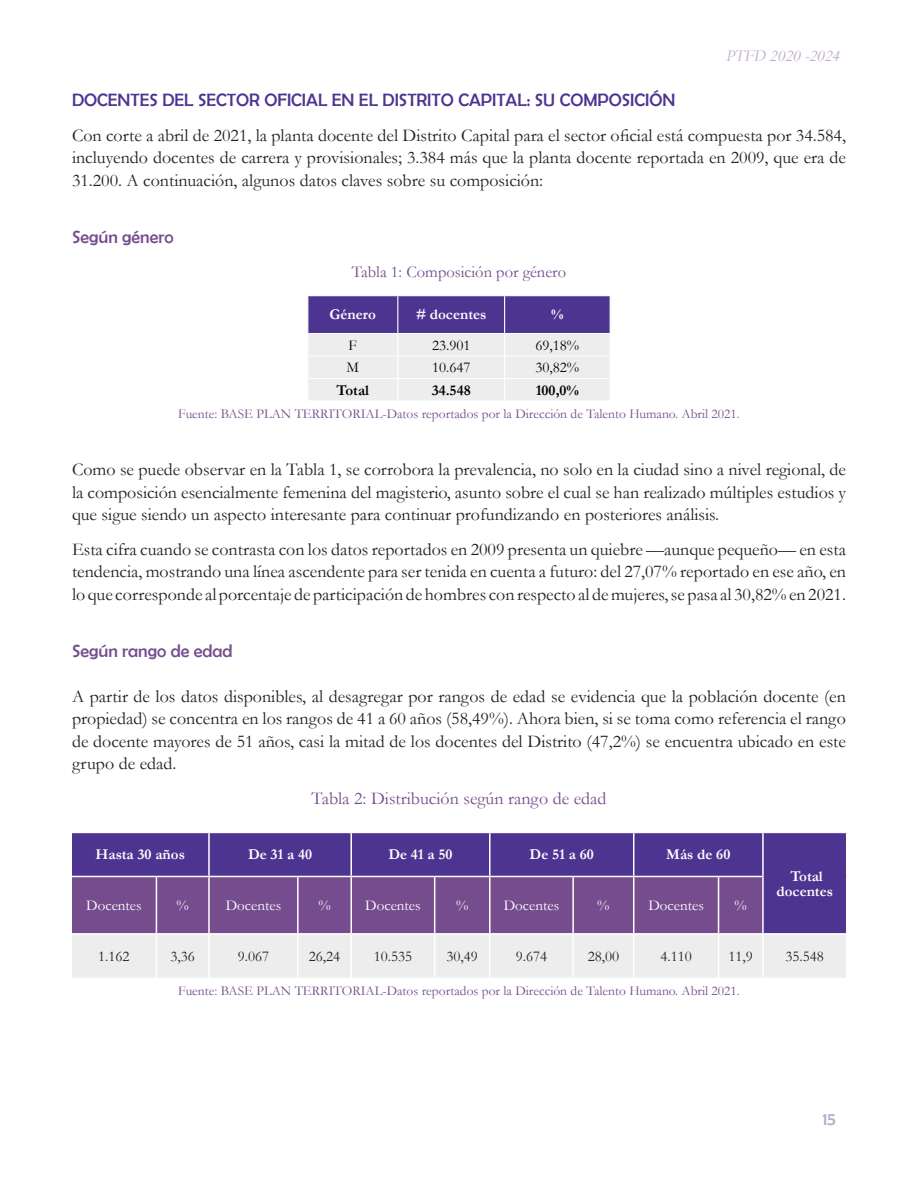
<style>
.page{position:relative;width:918px;height:1188px;background:#fff}
.page>*{position:absolute;margin:0;border:0;box-sizing:border-box;transform-origin:0 0}
.t1{font:18px/22.5px "Garamond";color:#231f20;text-align:justify}
.t2{font:18px "Berlin Sans FB";color:#4e3491}
.Subtitulos{font:18px "Garamond";color:#754d8e}
.Subtitulos-2{font:18px "Berlin Sans FB";color:#754d8e}
.t3{font:18px "Berlin Sans FB";color:#bdabc9}
.t4{font:16.5px "Garamond";color:#754d8e}
.t5{font:italic 16.5px "Garamond";color:#bdabc9}
.t6{font:700 15px/15px "Garamond";color:#fff;text-align:center}
.t7{font:15px "Garamond";color:#231f20}
.t8{font:15px "Garamond";color:#fff}
.t9{font:15px "Garamond";color:#000}
.t10{font:700 15px "Garamond";color:#000}
.t11{font:13.5px "Garamond";color:#754d8e}
</style>
<div class="page">
<svg style="left:307px;top:296px;width:304px;height:104px;background:#b6adcd"></svg>
<svg style="left:72px;top:833px;width:774px;height:145px;background:#8c75ac"></svg>
<hr style="left:208px;top:833px;width:2px;height:43px;background:#fff">
<hr style="left:350px;top:833px;width:2px;height:43px;background:#fff">
<hr style="left:489px;top:833px;width:2px;height:43px;background:#fff">
<hr style="left:633px;top:833px;width:1px;height:43px;background:#fff">
<hr style="left:762px;top:833px;width:2px;height:43px;background:#fff">
<hr style="left:72px;top:876px;width:84px;height:1px;background:#fff">
<hr style="left:156px;top:876px;width:53px;height:1px;background:#fff">
<hr style="left:156px;top:877px;width:1px;height:56px;background:#fff">
<hr style="left:209px;top:876px;width:89px;height:1px;background:#fff">
<hr style="left:208px;top:877px;width:2px;height:56px;background:#fff">
<hr style="left:298px;top:876px;width:53px;height:1px;background:#fff">
<hr style="left:297px;top:877px;width:2px;height:56px;background:#fff">
<hr style="left:351px;top:876px;width:84px;height:1px;background:#fff">
<hr style="left:350px;top:877px;width:2px;height:56px;background:#fff">
<hr style="left:435px;top:876px;width:55px;height:1px;background:#fff">
<hr style="left:434px;top:877px;width:1px;height:56px;background:#fff">
<hr style="left:490px;top:876px;width:83px;height:1px;background:#fff">
<hr style="left:489px;top:877px;width:2px;height:56px;background:#fff">
<hr style="left:573px;top:876px;width:61px;height:1px;background:#fff">
<hr style="left:572px;top:877px;width:2px;height:56px;background:#fff">
<hr style="left:634px;top:876px;width:85px;height:1px;background:#fff">
<hr style="left:633px;top:877px;width:1px;height:56px;background:#fff">
<hr style="left:719px;top:876px;width:45px;height:1px;background:#fff">
<hr style="left:718px;top:877px;width:1px;height:56px;background:#fff">
<hr style="left:762px;top:877px;width:2px;height:56px;background:#fff">
<hr style="left:72px;top:933px;width:84px;height:2px;background:#fff">
<hr style="left:156px;top:933px;width:53px;height:2px;background:#fff">
<hr style="left:156px;top:935px;width:1px;height:43px;background:#fff">
<hr style="left:209px;top:933px;width:89px;height:2px;background:#fff">
<hr style="left:208px;top:935px;width:2px;height:43px;background:#fff">
<hr style="left:298px;top:933px;width:53px;height:2px;background:#fff">
<hr style="left:297px;top:935px;width:2px;height:43px;background:#fff">
<hr style="left:351px;top:933px;width:84px;height:2px;background:#fff">
<hr style="left:350px;top:935px;width:2px;height:43px;background:#fff">
<hr style="left:435px;top:933px;width:55px;height:2px;background:#fff">
<hr style="left:434px;top:935px;width:1px;height:43px;background:#fff">
<hr style="left:490px;top:933px;width:83px;height:2px;background:#fff">
<hr style="left:489px;top:935px;width:2px;height:43px;background:#fff">
<hr style="left:573px;top:933px;width:61px;height:2px;background:#fff">
<hr style="left:572px;top:935px;width:2px;height:43px;background:#fff">
<hr style="left:634px;top:933px;width:85px;height:2px;background:#fff">
<hr style="left:633px;top:935px;width:1px;height:43px;background:#fff">
<hr style="left:719px;top:933px;width:44px;height:2px;background:#fff">
<hr style="left:718px;top:935px;width:1px;height:43px;background:#fff">
<hr style="left:763px;top:933px;width:83px;height:2px;background:#fff">
<hr style="left:762px;top:935px;width:2px;height:43px;background:#fff">
<p class="t5" style="left:726px;top:45px;width:116px">PTFD 2020 -2024</p>
<p class="t2" style="left:72px;top:90px;width:605px">DOCENTES DEL SECTOR OFICIAL EN EL DISTRITO CAPITAL: SU COMPOSICIÓN</p>
<p class="t1" style="left:72px;top:123px;width:776px">Con corte a abril de 2021, la planta docente del Distrito Capital para el sector oficial está compuesta por 34.584, incluyendo docentes de carrera y provisionales; 3.384 más que la planta docente reportada en 2009, que era de 31.200. A continuación, algunos datos claves sobre su composición:</p>
<p class="Subtitulos-2" style="left:72px;top:227px;width:103px">Según género</p>
<p class="t4" style="left:352px;top:261px;width:216px">Tabla 1: Composición por género</p>
<p class="t6" style="left:330px;top:307px;width:48px">Género</p>
<p class="t6" style="left:416px;top:307px;width:72px"># docentes</p>
<p class="t6" style="left:551px;top:307px;width:14px">%</p>
<p class="t9" style="left:349px;top:335px;width:10px">F</p>
<p class="t9" style="left:432px;top:335px;width:40px">23.901</p>
<p class="t9" style="left:536px;top:335px;width:45px">69,18%</p>
<p class="t9" style="left:347px;top:357px;width:14px">M</p>
<p class="t9" style="left:432px;top:357px;width:40px">10.647</p>
<p class="t9" style="left:536px;top:357px;width:45px">30,82%</p>
<p class="t10" style="left:337px;top:380px;width:34px">Total</p>
<p class="t10" style="left:432px;top:380px;width:41px">34.548</p>
<p class="t10" style="left:536px;top:380px;width:45px">100,0%</p>
<p class="t11" style="left:178px;top:405px;width:563px">Fuente: BASE PLAN TERRITORIAL-Datos reportados por la Dirección de Talento Humano. Abril 2021.</p>
<p class="t1" style="left:72px;top:458px;width:776px">Como se puede observar en la Tabla 1, se corrobora la prevalencia, no solo en la ciudad sino a nivel regional, de la composición esencialmente femenina del magisterio, asunto sobre el cual se han realizado múltiples estudios y que sigue siendo un aspecto interesante para continuar profundizando en posteriores análisis.</p>
<p class="t1" style="left:72px;top:537px;width:776px">Esta cifra cuando se contrasta con los datos reportados en 2009 presenta un quiebre —aunque pequeño— en esta tendencia, mostrando una línea ascendente para ser tenida en cuenta a futuro: del 27,07% reportado en ese año, en lo que corresponde al porcentaje de participación de hombres con respecto al de mujeres, se pasa al 30,82% en 2021.</p>
<p class="Subtitulos-2" style="left:72px;top:640px;width:162px">Según rango de edad</p>
<p class="t1" style="left:72px;top:684px;width:776px">A partir de los datos disponibles, al desagregar por rangos de edad se evidencia que la población docente (en propiedad) se concentra en los rangos de 41 a 60 años (58,49%). Ahora bien, si se toma como referencia el rango de docente mayores de 51 años, casi la mitad de los docentes del Distrito (47,2%) se encuentra ubicado en este grupo de edad.</p>
<p class="Subtitulos" style="left:311px;top:786px;width:297px">Tabla 2: Distribución según rango de edad</p>
<p class="t6" style="left:96px;top:847px;width:91px">Hasta 30 años</p>
<p class="t6" style="left:248px;top:847px;width:66px">De 31 a 40</p>
<p class="t6" style="left:388px;top:847px;width:66px">De 41 a 50</p>
<p class="t6" style="left:530px;top:847px;width:66px">De 51 a 60</p>
<p class="t6" style="left:666px;top:847px;width:66px">Más de 60</p>
<p class="t8" style="left:86px;top:895px;width:57px">Docentes</p>
<p class="t8" style="left:177px;top:895px;width:14px">%</p>
<p class="t8" style="left:226px;top:895px;width:57px">Docentes</p>
<p class="t8" style="left:318px;top:895px;width:14px">%</p>
<p class="t8" style="left:365px;top:895px;width:57px">Docentes</p>
<p class="t8" style="left:456px;top:895px;width:14px">%</p>
<p class="t8" style="left:504px;top:895px;width:57px">Docentes</p>
<p class="t8" style="left:597px;top:895px;width:14px">%</p>
<p class="t8" style="left:648px;top:895px;width:57px">Docentes</p>
<p class="t8" style="left:735px;top:895px;width:14px">%</p>
<p class="t6" style="left:777px;top:868px;width:58px">Total docentes</p>
<p class="t7" style="left:98px;top:946px;width:33px">1.162</p>
<p class="t7" style="left:171px;top:946px;width:26px">3,36</p>
<p class="t7" style="left:238px;top:946px;width:33px">9.067</p>
<p class="t7" style="left:309px;top:946px;width:33px">26,24</p>
<p class="t7" style="left:374px;top:946px;width:40px">10.535</p>
<p class="t7" style="left:447px;top:946px;width:33px">30,49</p>
<p class="t7" style="left:516px;top:946px;width:33px">9.674</p>
<p class="t7" style="left:588px;top:946px;width:33px">28,00</p>
<p class="t7" style="left:660px;top:946px;width:33px">4.110</p>
<p class="t7" style="left:729px;top:946px;width:26px">11,9</p>
<p class="t7" style="left:786px;top:946px;width:40px">35.548</p>
<p class="t11" style="left:178px;top:982px;width:563px">Fuente: BASE PLAN TERRITORIAL-Datos reportados por la Dirección de Talento Humano. Abril 2021.</p>
<p class="t3" style="left:823px;top:1109px;width:15px">15</p>
</div>
